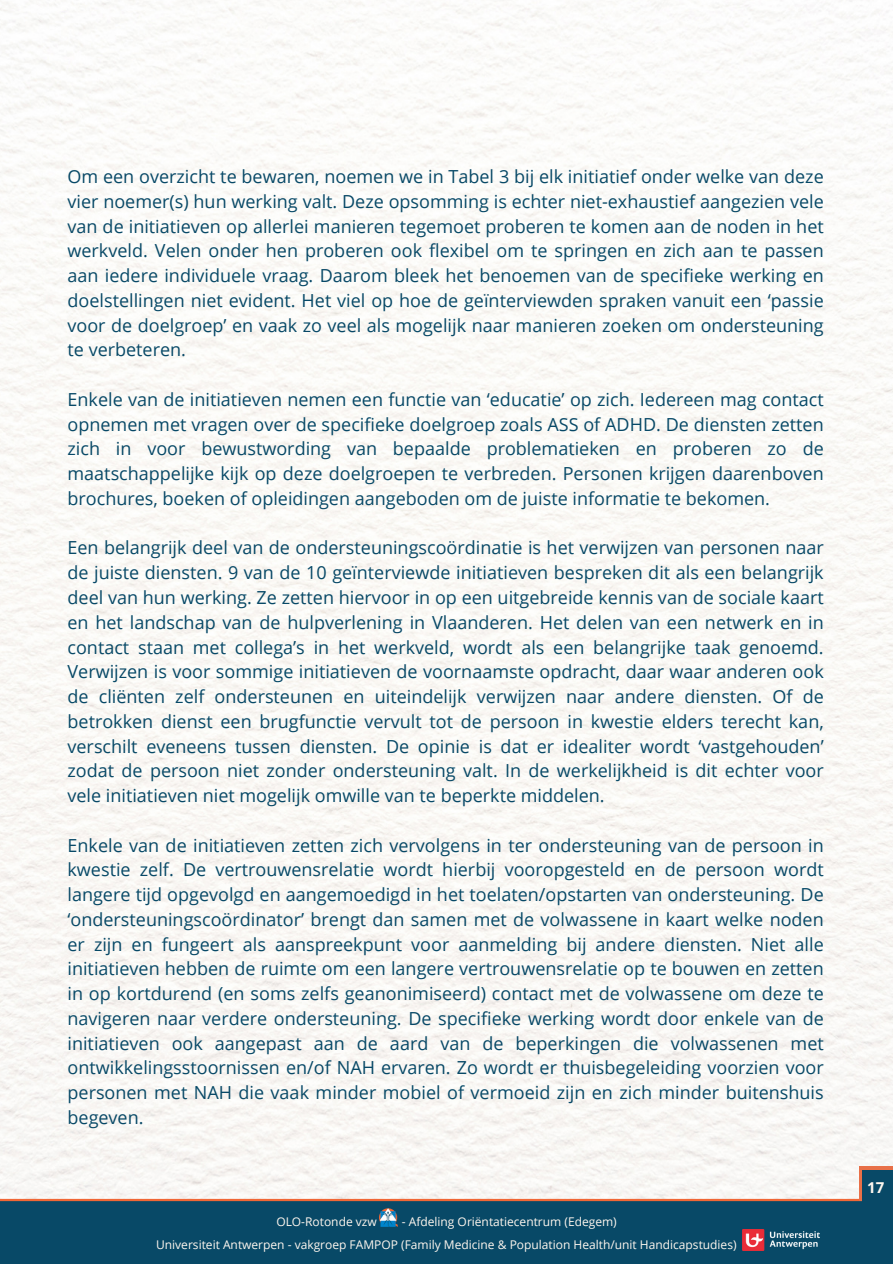
<style>
.page{position:relative;width:893px;height:1264px;background:#fff}
.page>*{position:absolute;margin:0;border:0;box-sizing:border-box;transform-origin:0 0}
.t1{font:18px/24.8px "Open Sans";color:#084967;text-align:justify}
.t2{font:700 15px "Open Sans";color:#fff7ef}
.t3{font:12px/23px "Open Sans";color:#fff7ef}
</style>
<div class="page">
<div style="left:0;top:1199px;width:892px;height:64px;background:#084967"></div>
<hr style="left:0;top:1198px;width:892px;height:3px;background:#f06736">
<div style="left:859px;top:1166px;width:33px;height:35px;background:#e87048"></div>
<div style="left:862px;top:1170px;width:30px;height:56px;background:#084967"></div>
<img style="left:380px;top:1208px;width:18px;height:18px">
<img style="left:742px;top:1229px;width:77px;height:21px">
<p class="t1" style="left:68px;top:164px;width:757px">Om een overzicht te bewaren, noemen we in Tabel 3 bij elk initiatief onder welke van deze vier noemer(s) hun werking valt. Deze opsomming is echter niet-exhaustief aangezien vele van de initiatieven op allerlei manieren tegemoet proberen te komen aan de noden in het werkveld. Velen onder hen proberen ook flexibel om te springen en zich aan te passen aan iedere individuele vraag. Daarom bleek het benoemen van de specifieke werking en doelstellingen niet evident. Het viel op hoe de geïnterviewden spraken vanuit een ‘passie voor de doelgroep’ en vaak zo veel als mogelijk naar manieren zoeken om ondersteuning te verbeteren.</p>
<p class="t1" style="left:68px;top:386px;width:757px">Enkele van de initiatieven nemen een functie van ‘educatie’ op zich. Iedereen mag contact opnemen met vragen over de specifieke doelgroep zoals ASS of ADHD. De diensten zetten zich in voor bewustwording van bepaalde problematieken en proberen zo de maatschappelijke kijk op deze doelgroepen te verbreden. Personen krijgen daarenboven brochures, boeken of opleidingen aangeboden om de juiste informatie te bekomen.</p>
<p class="t1" style="left:68px;top:535px;width:757px">Een belangrijk deel van de ondersteuningscoördinatie is het verwijzen van personen naar de juiste diensten. 9 van de 10 geïnterviewde initiatieven bespreken dit als een belangrijk deel van hun werking. Ze zetten hiervoor in op een uitgebreide kennis van de sociale kaart en het landschap van de hulpverlening in Vlaanderen. Het delen van een netwerk en in contact staan met collega’s in het werkveld, wordt als een belangrijke taak genoemd.<br>Verwijzen is voor sommige initiatieven de voornaamste opdracht, daar waar anderen ook de cliënten zelf ondersteunen en uiteindelijk verwijzen naar andere diensten. Of de betrokken dienst een brugfunctie vervult tot de persoon in kwestie elders terecht kan, verschilt eveneens tussen diensten. De opinie is dat er idealiter wordt ‘vastgehouden’ zodat de persoon niet zonder ondersteuning valt. In de werkelijkheid is dit echter voor vele initiatieven niet mogelijk omwille van te beperkte middelen.</p>
<p class="t1" style="left:68px;top:832px;width:757px">Enkele van de initiatieven zetten zich vervolgens in ter ondersteuning van de persoon in kwestie zelf. De vertrouwensrelatie wordt hierbij vooropgesteld en de persoon wordt langere tijd opgevolgd en aangemoedigd in het toelaten/opstarten van ondersteuning. De ‘ondersteuningscoördinator’ brengt dan samen met de volwassene in kaart welke noden er zijn en fungeert als aanspreekpunt voor aanmelding bij andere diensten. Niet alle initiatieven hebben de ruimte om een langere vertrouwensrelatie op te bouwen en zetten in op kortdurend (en soms zelfs geanonimiseerd) contact met de volwassene om deze te navigeren naar verdere ondersteuning. De specifieke werking wordt door enkele van de initiatieven ook aangepast aan de aard van de beperkingen die volwassenen met ontwikkelingsstoornissen en/of NAH ervaren. Zo wordt er thuisbegeleiding voorzien voor personen met NAH die vaak minder mobiel of vermoeid zijn en zich minder buitenshuis begeven.</p>
<p class="t3" style="left:156px;top:1209px;width:582px;text-indent:246px">- Afdeling Oriëntatiecentrum (Edegem)<br>Universiteit Antwerpen - vakgroep FAMPOP (Family Medicine &amp; Population Health/unit Handicapstudies)</p>
<p class="t3" style="left:276px;top:1209px;width:102px">OLO-Rotonde vzw</p>
<p class="t2" style="left:867px;top:1176px;width:19px">17</p>
</div>
